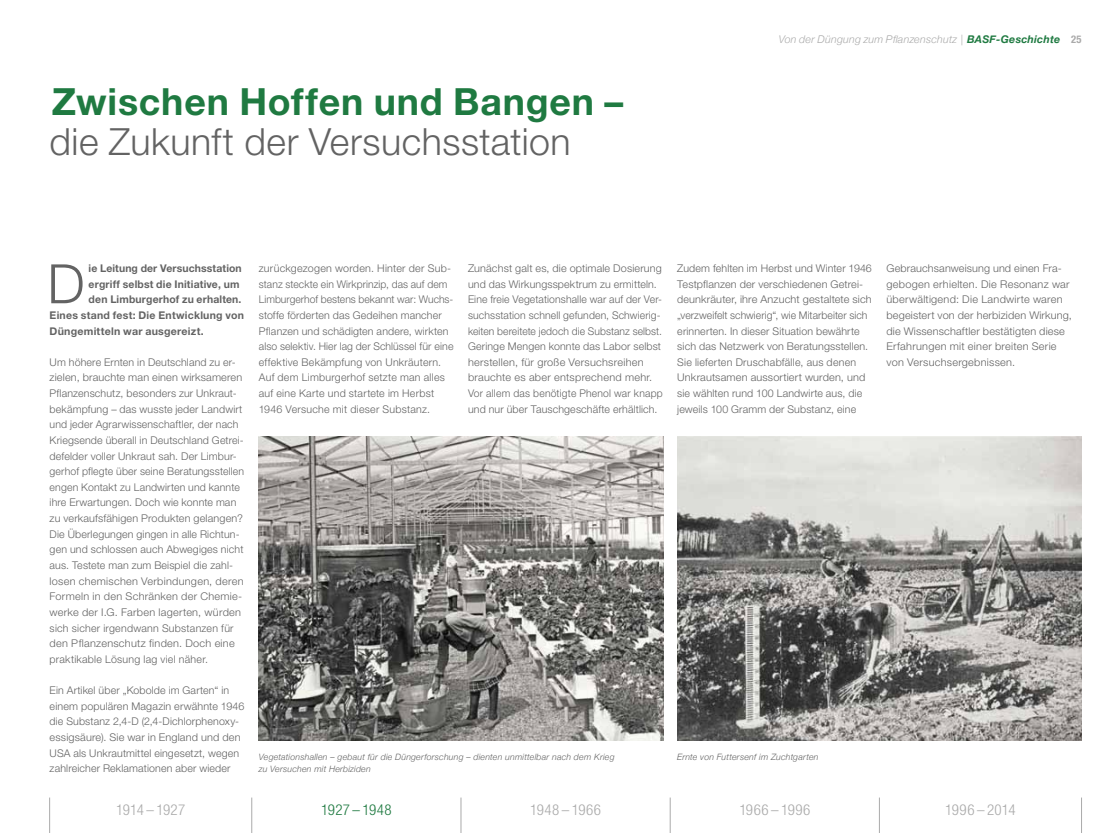
<style>
.page{position:relative;width:1117px;height:833px;background:#fff}
.page>*{position:absolute;margin:0;border:0;box-sizing:border-box;transform-origin:0 0}
.t1{font:300 54.38px "Helvetica Neue LT Std";color:#636363}
.t2{font:300 37.5px "Helvetica Neue LT Std";letter-spacing:.015em;color:#636363}
.t3{font:700 37.5px "Helvetica Neue LT Std";letter-spacing:.02em;color:#1f7a41}
.t4{font:300 condensed 15px "Helvetica Neue LT Std";letter-spacing:.015em;color:#aaa}
.t5{font:300 condensed 15px "Helvetica Neue LT Std";letter-spacing:-.015em;color:#aaa}
.t6{font:300 condensed 15px "Helvetica Neue LT Std";letter-spacing:.02em;color:#1f7a41}
.t7{font:300 10.62px/15.6px "Helvetica Neue LT Std";letter-spacing:.015em;color:#636363}
.t8{font:700 10.62px "Helvetica Neue LT Std";letter-spacing:.015em;color:#636363}
.t9{font:italic 300 10.62px "Helvetica Neue";letter-spacing:.025em;color:#aaa}
.t10{font:700 condensed 10.62px "Helvetica Neue LT Std";color:#aaa}
.t11{font:italic 300 8.75px/12.5px "Helvetica Neue";letter-spacing:.025em;color:#636363}
.s1{font-weight:700;color:#1f7a41}
</style>
<div class="page">
<img style="left:259px;top:436px;width:404px;height:305px">
<img style="left:677px;top:436px;width:404px;height:305px">
<hr style="left:49px;top:797px;width:1px;height:36px;background:#aaa">
<hr style="left:251px;top:797px;width:1px;height:36px;background:#aaa">
<hr style="left:460px;top:797px;width:1px;height:36px;background:#aaa">
<hr style="left:669px;top:797px;width:1px;height:36px;background:#aaa">
<hr style="left:878px;top:797px;width:1px;height:36px;background:#aaa">
<hr style="left:1080px;top:797px;width:1px;height:36px;background:#aaa">
<h2 class="t3" style="left:52px;top:79px;width:573px">Zwischen Hoffen und Bangen –</h2>
<h2 class="t2" style="left:50px;top:119px;width:522px">die Zukunft der Versuchsstation</h2>
<p class="t9" style="left:778px;top:32px;width:283px">Von der Düngung zum Pflanzenschutz | <span class="s1">BASF-Geschichte</span></p>
<p class="t10" style="left:1070px;top:32px;width:12px">25</p>
<h1 class="t1" style="left:47px;top:251px;width:39px">D</h1>
<p class="t8" style="left:89px;top:262px;width:155px">ie Leitung der Versuchsstation</p>
<p class="t8" style="left:89px;top:277px;width:152px">ergriff selbst die Initiative, um</p>
<p class="t8" style="left:89px;top:293px;width:154px">den Limburgerhof zu erhalten.</p>
<p class="t8" style="left:50px;top:308px;width:196px">Eines stand fest: Die Entwicklung von</p>
<p class="t8" style="left:50px;top:324px;width:156px">Düngemitteln war ausgereizt.</p>
<p class="t7" style="left:50px;top:354px;width:196px">Um höhere Ernten in Deutschland zu er&shy;zielen, brauchte man einen wirksameren Pflanzenschutz, besonders zur Unkraut&shy;bekämpfung – das wusste jeder Landwirt und jeder Agrarwissenschaftler, der nach Kriegsende überall in Deutschland Getrei&shy;defelder voller Unkraut sah. Der Limbur&shy;gerhof pflegte über seine Beratungsstellen engen Kontakt zu Landwirten und kannte ihre Erwartungen. Doch wie konnte man zu verkaufsfähigen Produkten gelangen?<br>Die Überlegungen gingen in alle Richtun&shy;gen und schlossen auch Abwegiges nicht aus. Testete man zum Beispiel die zahl&shy;losen chemischen Verbindungen, deren Formeln in den Schränken der Chemie&shy;werke der I.G. Farben lagerten, würden sich sicher irgendwann Substanzen für den Pflanzenschutz finden. Doch eine praktikable Lösung lag viel näher.</p>
<p class="t7" style="left:50px;top:682px;width:196px">Ein Artikel über „Kobolde im Garten“ in einem populären Magazin erwähnte 1946 die Substanz 2,4-D (2,4-Dichlorphenoxy&shy;essigsäure). Sie war in England und den USA als Unkrautmittel eingesetzt, wegen zahlreicher Reklamationen aber wieder</p>
<p class="t7" style="left:259px;top:260px;width:196px">zurückgezogen worden. Hinter der Sub&shy;stanz steckte ein Wirkprinzip, das auf dem Limburgerhof bestens bekannt war: Wuchs&shy;stoffe förderten das Gedeihen mancher Pflanzen und schädigten andere, wirkten also selektiv. Hier lag der Schlüssel für eine effektive Bekämpfung von Unkräutern.<br>Auf dem Limburgerhof setzte man alles auf eine Karte und startete im Herbst 1946 Versuche mit dieser Substanz.</p>
<p class="t7" style="left:468px;top:260px;width:196px">Zunächst galt es, die optimale Dosierung und das Wirkungsspektrum zu ermitteln.<br>Eine freie Vegetationshalle war auf der Ver&shy;suchsstation schnell gefunden, Schwierig&shy;keiten bereitete jedoch die Substanz selbst.<br>Geringe Mengen konnte das Labor selbst herstellen, für große Versuchsreihen brauchte es aber entsprechend mehr.<br>Vor allem das benötigte Phenol war knapp und nur über Tauschgeschäfte erhältlich.</p>
<p class="t7" style="left:677px;top:260px;width:196px">Zudem fehlten im Herbst und Winter 1946<br>Testpflanzen der verschiedenen Getrei&shy;deunkräuter, ihre Anzucht gestaltete sich „verzweifelt schwierig“, wie Mitarbeiter sich erinnerten. In dieser Situation bewährte sich das Netzwerk von Beratungsstellen.<br>Sie lieferten Druschabfälle, aus denen Unkrautsamen aussortiert wurden, und sie wählten rund 100 Landwirte aus, die jeweils 100 Gramm der Substanz, eine</p>
<p class="t11" style="left:259px;top:750px;width:357px">Vegetationshallen – gebaut für die Düngerforschung – dienten unmittelbar nach dem Krieg zu Versuchen mit Herbiziden</p>
<p class="t11" style="left:677px;top:750px;width:143px">Ernte von Futtersenf im Zuchtgarten</p>
<p class="t7" style="left:886px;top:260px;width:187px">Gebrauchsanweisung und einen Fra&shy;gebogen erhielten. Die Resonanz war überwältigend: Die Landwirte waren begeistert von der herbiziden Wirkung, die Wissenschaftler bestätigten diese Erfahrungen mit einer breiten Serie von Versuchsergebnissen.</p>
<h3 class="t5" style="left:116px;top:801px;width:71px">1914 – 1927</h3>
<h3 class="t6" style="left:321px;top:801px;width:72px">1927 – 1948</h3>
<h3 class="t4" style="left:530px;top:801px;width:72px">1948 – 1966</h3>
<h3 class="t4" style="left:739px;top:801px;width:72px">1966 – 1996</h3>
<h3 class="t4" style="left:945px;top:801px;width:72px">1996 – 2014</h3>
</div>
